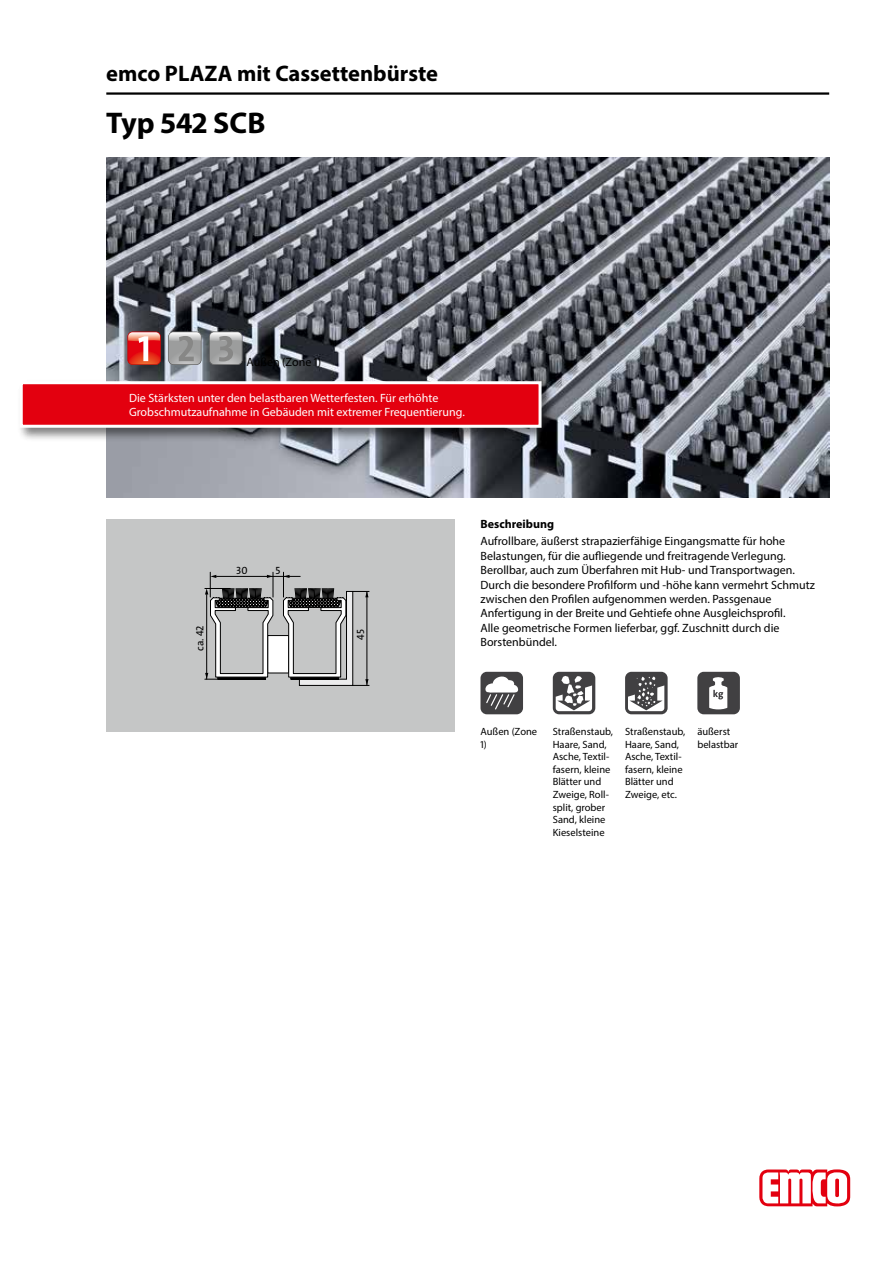
<style>
.page{position:relative;width:893px;height:1263px;background:#fff}
.page>*{position:absolute;margin:0;border:0;box-sizing:border-box;transform-origin:0 0}
.t1{font:700 30px "Myriad Pro";color:#000}
.t2{font:700 22.5px "Myriad Pro";color:#000}
.t3{font:12px/14.4px "Myriad Pro";color:#000}
.t4{font:12px/14.4px "Myriad Pro";color:#fff}
.t5{font:700 12px "Myriad Pro";color:#000}
.t6{font:10.5px/12.6px "Myriad Pro";color:#000}
.t7{font:10.5px "The Sans Os F";color:#000}
</style>
<div class="page">
<img style="left:106px;top:157px;width:723px;height:340px">
<hr style="left:106px;top:92px;width:723px;height:3px;background:#000">
<svg style="left:759px;top:1169px;width:91px;height:37px"></svg>
<div style="left:18px;top:379px;width:538px;height:63px;background:#000;opacity:.5"></div>
<div style="left:21px;top:383px;width:519px;height:43px;background:#e3000f"></div>
<div style="left:20px;top:381px;width:522px;height:47px;border:3px solid #fff"></div>
<svg style="left:168px;top:332px;width:33px;height:33px"></svg>
<svg style="left:209px;top:332px;width:33px;height:33px"></svg>
<svg style="left:128px;top:332px;width:33px;height:33px"></svg>
<div style="left:106px;top:519px;width:349px;height:212px;background:#c5c6c6"></div>
<svg style="left:205px;top:572px;width:164px;height:114px"></svg>
<div style="left:480px;top:672px;width:43px;height:42px;background:#414042;border-radius:6px"></div>
<svg style="left:485px;top:676px;width:34px;height:33px"></svg>
<svg style="left:553px;top:672px;width:42px;height:42px"></svg>
<svg style="left:556px;top:676px;width:36px;height:35px"></svg>
<div style="left:625px;top:672px;width:43px;height:42px;background:linear-gradient(to right,#414042,#424143);border-radius:6px"></div>
<svg style="left:628px;top:676px;width:36px;height:35px"></svg>
<div style="left:697px;top:672px;width:43px;height:42px;background:#414042;border-radius:6px"></div>
<svg style="left:709px;top:677px;width:18px;height:32px"></svg>
<h2 class="t2" style="left:106px;top:59px;width:333px">emco PLAZA mit Cassettenbürste</h2>
<h1 class="t1" style="left:106px;top:103px;width:161px">Typ 542 SCB</h1>
<p class="t3" style="left:247px;top:354px;width:76px">Außen (Zone 1)</p>
<p class="t4" style="left:129px;top:390px;width:337px">Die Stärksten unter den belastbaren Wetterfesten. Für erhöhte<br>Grobschmutzaufnahme in Gebäuden mit extremer Frequentierung.</p>
<p class="t7" style="left:236px;top:563px;width:13px">30</p>
<p class="t7" style="left:276px;top:563px;width:6px">5</p>
<p class="t7" style="left:193px;top:651px;width:27px;rotate:-90deg">ca. 42</p>
<p class="t7" style="left:354px;top:640px;width:12px;rotate:-90deg">45</p>
<p class="t5" style="left:480px;top:516px;width:75px">Beschreibung</p>
<p class="t3" style="left:480px;top:534px;width:336px">Aufrollbare, äußerst strapazierfähige Eingangsmatte für hohe Belastungen, für die aufliegende und freitragende Verlegung.<br>Berollbar, auch zum Überfahren mit Hub- und Transportwagen.<br>Durch die besondere Profilform und -höhe kann vermehrt Schmutz zwischen den Profilen aufgenommen werden. Passgenaue Anfertigung in der Breite und Gehtiefe ohne Ausgleichsprofil.<br>Alle geometrische Formen lieferbar, ggf. Zuschnitt durch die Borstenbündel.</p>
<p class="t6" style="left:480px;top:725px;width:58px">Außen (Zone<br>1)</p>
<p class="t6" style="left:553px;top:725px;width:62px">Straßenstaub,<br>Haare, Sand,<br>Asche, Textil&shy;fasern, kleine<br>Blätter und<br>Zweige, Roll&shy;split, grober<br>Sand, kleine<br>Kieselsteine</p>
<p class="t6" style="left:625px;top:725px;width:62px">Straßenstaub,<br>Haare, Sand,<br>Asche, Textil&shy;fasern, kleine<br>Blätter und<br>Zweige, etc.</p>
<p class="t6" style="left:697px;top:725px;width:42px">äußerst belastbar</p>
</div>
